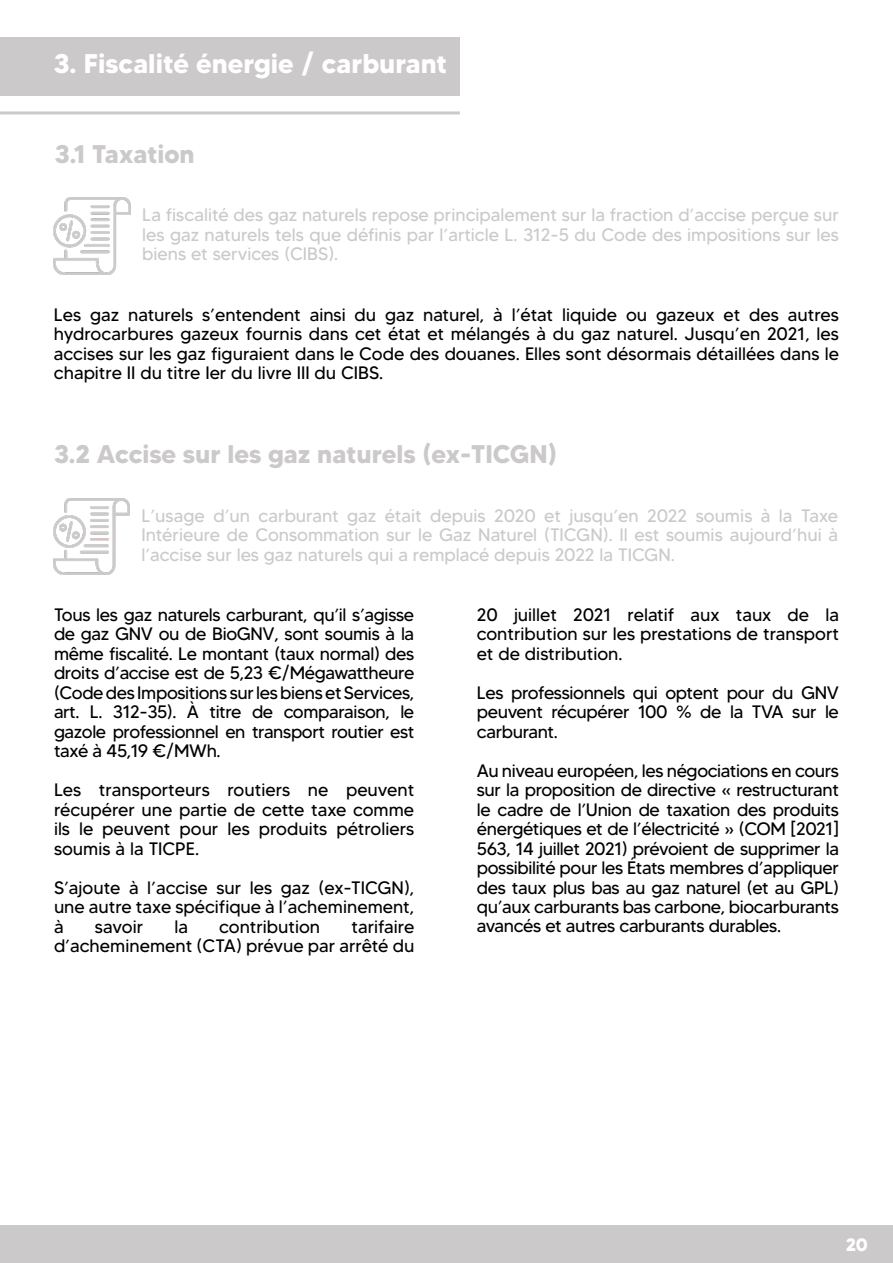
<style>
.page{position:relative;width:893px;height:1263px;background:#fff}
.page>*{position:absolute;margin:0;border:0;box-sizing:border-box;transform-origin:0 0}
.t1{font:700 27px "MADETOMMY";color:#fff}
.t2{font:700 25.5px "MADETOMMY";color:#cbc9c9}
.t3{font:18px/19.5px "MADETOMMY";color:#000;text-align:justify}
.t4{font:18px/19.5px "MADETOMMY";color:#cbc9c9;text-align:justify}
.t5{font:700 18px "MADETOMMY";color:#fff}
</style>
<div class="page">
<div style="left:0;top:1225px;width:893px;height:38px;background:#cbc9c9"></div>
<div style="left:0;top:37px;width:460px;height:58px;background:#cbc9c9"></div>
<hr style="left:0;top:111px;width:460px;height:3px;background:#cbc9c9">
<img style="left:54px;top:198px;width:77px;height:76px">
<img style="left:53px;top:498px;width:77px;height:77px">
<h1 class="t1" style="left:54px;top:47px;width:395px">3. Fiscalité énergie / carburant</h1>
<h2 class="t2" style="left:55px;top:138px;width:141px">3.1 Taxation</h2>
<p class="t4" style="left:142px;top:205px;width:698px">La fiscalité des gaz naturels repose principalement sur la fraction d’accise perçue sur les gaz naturels tels que définis par l’article L. 312-5 du Code des impositions sur les biens et services (CIBS).</p>
<p class="t3" style="left:54px;top:304px;width:787px">Les gaz naturels s’entendent ainsi du gaz naturel, à l’état liquide ou gazeux et des autres hydrocarbures gazeux fournis dans cet état et mélangés à du gaz naturel. Jusqu’en 2021, les accises sur les gaz figuraient dans le Code des douanes. Elles sont désormais détaillées dans le chapitre II du titre Ier du livre III du CIBS.</p>
<h2 class="t2" style="left:54px;top:438px;width:504px">3.2 Accise sur les gaz naturels (ex-TICGN)</h2>
<p class="t4" style="left:141px;top:506px;width:698px">L’usage d’un carburant gaz était depuis 2020 et jusqu’en 2022 soumis à la Taxe Intérieure de Consommation sur le Gaz Naturel (TICGN). Il est soumis aujourd’hui à l’accise sur les gaz naturels qui a remplacé depuis 2022 la TICGN.</p>
<p class="t3" style="left:54px;top:604px;width:362px">Tous les gaz naturels carburant, qu’il s’agisse de gaz GNV ou de BioGNV, sont soumis à la même fiscalité. Le montant (taux normal) des droits d’accise est de 5,23 €/Mégawattheure (Code des Impositions sur les biens et Services, art. L. 312-35). À titre de comparaison, le gazole professionnel en transport routier est taxé à 45,19 €/MWh.</p>
<p class="t3" style="left:54px;top:780px;width:362px">Les transporteurs routiers ne peuvent récupérer une partie de cette taxe comme ils le peuvent pour les produits pétroliers soumis à la TICPE.</p>
<p class="t3" style="left:54px;top:877px;width:362px">S’ajoute à l’accise sur les gaz (ex-TICGN), une autre taxe spécifique à l’acheminement, à</p>
<p class="t3" style="left:54px;top:916px;width:362px;text-align:right">tarifaire<br>d’acheminement (CTA) prévue par arrêté du</p>
<p class="t3" style="left:95px;top:916px;width:50px">savoir</p>
<p class="t3" style="left:174px;top:916px;width:15px">la</p>
<p class="t3" style="left:219px;top:916px;width:103px">contribution</p>
<p class="t3" style="left:477px;top:604px;width:364px">20 juillet 2021 relatif aux taux de la contribution sur les prestations de transport et de distribution.</p>
<p class="t3" style="left:477px;top:682px;width:364px">Les professionnels qui optent pour du GNV peuvent récupérer 100 % de la TVA sur le carburant.</p>
<p class="t3" style="left:477px;top:760px;width:364px">Au niveau européen, les négociations en cours sur la proposition de directive « restructurant le cadre de l’Union de taxation des produits énergétiques et de l’électricité » (COM [2021] 563, 14 juillet 2021) prévoient de supprimer la possibilité pour les États membres d’appliquer des taux plus bas au gaz naturel (et au GPL) qu’aux carburants bas carbone, biocarburants avancés et autres carburants durables.</p>
<p class="t5" style="left:846px;top:1233px;width:24px">20</p>
</div>
